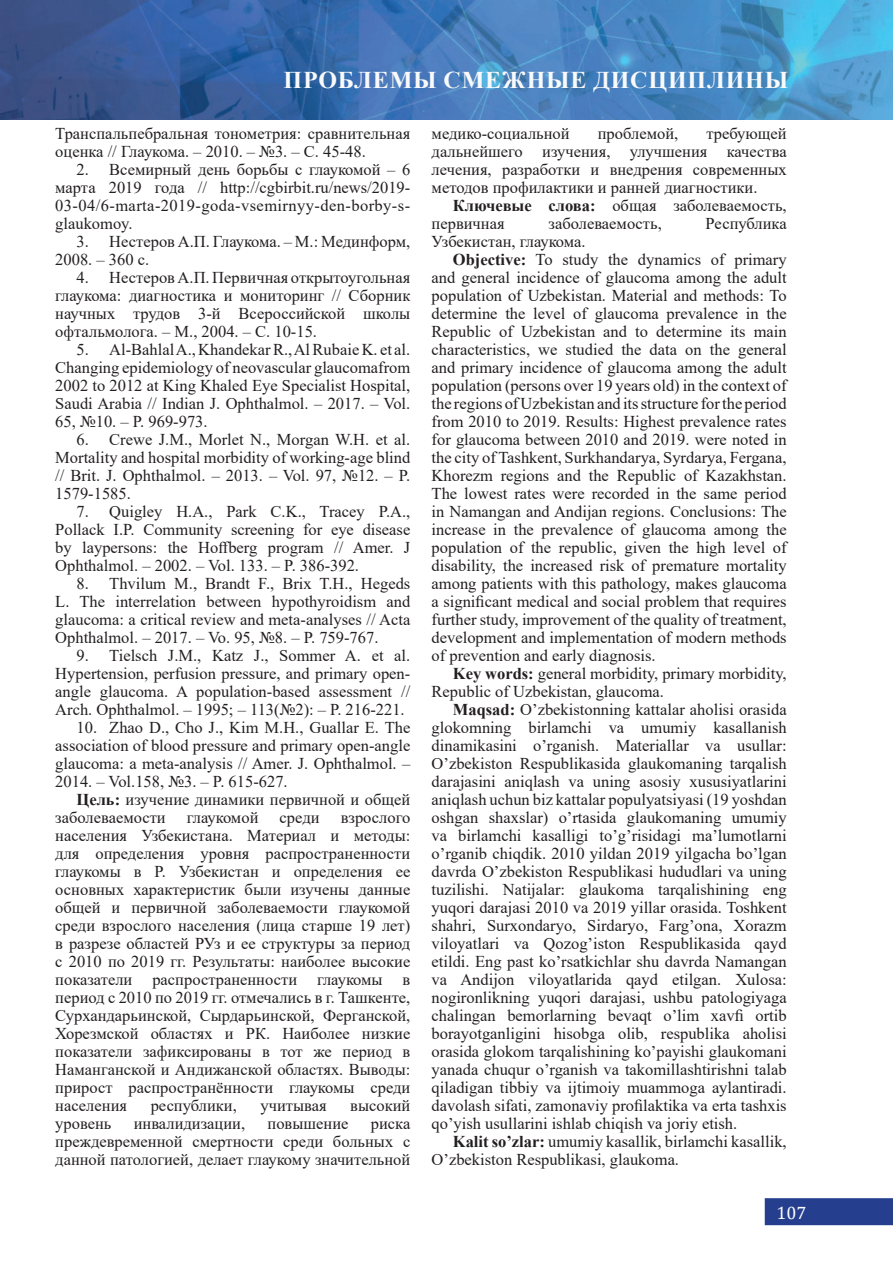
<style>
.page{position:relative;width:893px;height:1263px;background:#fff}
.page>*{position:absolute;margin:0;border:0;box-sizing:border-box;transform-origin:0 0}
.t1{font:700 24px "Times New Roman";letter-spacing:.035em;color:#f8f9fa}
.t2{font:18px "Cambria";color:#fff}
.t3{font:16.5px/18px "Times New Roman";color:#231f20;text-align:justify}
.s1{font-weight:700}
</style>
<div class="page">
<img style="left:0;top:0;width:893px;height:120px">
<div style="left:765px;top:1199px;width:127px;height:25px;background:#253f8e"></div>
<div style="left:765px;top:1198px;width:128px;height:27px;border:2px solid #253f8e"></div>
<p class="t1" style="left:284px;top:62px;width:506px">ПРОБЛЕМЫ СМЕЖНЫЕ ДИСЦИПЛИНЫ</p>
<p class="t3" style="left:55px;top:124px;width:357px">Транспальпебральная тонометрия: сравнительная оценка // Глаукома. – 2010. – №3. – С. 45-48.</p>
<p class="t3" style="left:55px;top:160px;width:357px;text-indent:21px">2. Всемирный день борьбы с глаукомой – 6 марта 2019 года // http://cgbirbit.ru/news/2019- 03-04/6-marta-2019-goda-vsemirnyy-den-borby-s&shy;glaukomoy.</p>
<p class="t3" style="left:55px;top:232px;width:357px;text-indent:21px">3. Нестеров А.П. Глаукома. – М.: Мединформ,<br>2008. – 360 с.</p>
<p class="t3" style="left:55px;top:268px;width:357px;text-indent:21px">4. Нестеров А.П. Первичная открытоугольная глаукома: диагностика и мониторинг // Сборник научных трудов 3-й Всероссийской школы офтальмолога. – М., 2004. – С. 10-15.</p>
<p class="t3" style="left:55px;top:340px;width:357px;text-indent:21px">5. Al-Bahlal A., Khandekar R., Al Rubaie K. et al.<br>Changing epidemiology of neovascular glaucomafrom 2002 to 2012 at King Khaled Eye Specialist Hospital, Saudi Arabia // Indian J. Ophthalmol. – 2017. – Vol.<br>65, №10. – P. 969-973.</p>
<p class="t3" style="left:55px;top:430px;width:357px;text-indent:21px">6. Crewe J.M., Morlet N., Morgan W.H. et al.<br>Mortality and hospital morbidity of working-age blind // Brit. J. Ophthalmol. – 2013. – Vol. 97, №12. – P.<br>1579-1585.</p>
<p class="t3" style="left:55px;top:502px;width:357px;text-indent:21px">7. Quigley H.A., Park C.K., Tracey P.A., Pollack I.P. Community screening for eye disease by laypersons: the Hoffberg program // Amer. J Ophthalmol. – 2002. – Vol. 133. – P. 386-392.</p>
<p class="t3" style="left:55px;top:574px;width:357px;text-indent:21px">8. Thvilum M., Brandt F., Brix T.H., Hegeds L. The interrelation between hypothyroidism and glaucoma: a critical review and meta-analyses // Acta Ophthalmol. – 2017. – Vo. 95, №8. – P. 759-767.</p>
<p class="t3" style="left:55px;top:646px;width:357px;text-indent:21px">9. Tielsch J.M., Katz J., Sommer A. et al.<br>Hypertension, perfusion pressure, and primary open&shy;angle glaucoma. A population-based assessment // Arch. Ophthalmol. – 1995; – 113(№2): – Р. 216-221.</p>
<p class="t3" style="left:55px;top:718px;width:357px;text-indent:21px">10. Zhao D., Cho J., Kim M.H., Guallar E. The association of blood pressure and primary open-angle glaucoma: a meta-analysis // Amer. J. Ophthalmol. – 2014. – Vol.158, №3. – P. 615-627.</p>
<p class="t3" style="left:55px;top:790px;width:357px;text-indent:21px"><span class="s1">Цель:</span> изучение динамики первичной и общей заболеваемости</p>
<p class="t3" style="left:187px;top:808px;width:73px">глаукомой</p>
<p class="t3" style="left:280px;top:808px;width:41px">среди</p>
<p class="t3" style="left:55px;top:808px;width:357px;text-indent:285px">взрослого населения Узбекистана. Материал и методы: для определения уровня распространенности глаукомы в Р. Узбекистан и определения ее основных характеристик были изучены данные общей и первичной заболеваемости глаукомой среди взрослого населения (лица старше 19 лет) в разрезе областей РУз и ее структуры за период с 2010 по 2019 гг. Результаты: наиболее высокие показатели распространенности глаукомы в период с 2010 по 2019 гг. отмечались в г. Ташкенте, Сурхандарьинской, Сырдарьинской, Ферганской, Хорезмской областях и РК. Наиболее низкие показатели зафиксированы в тот же период в Наманганской и Андижанской областях. Выводы: прирост распространённости глаукомы среди населения</p>
<p class="t3" style="left:151px;top:1096px;width:88px">республики,</p>
<p class="t3" style="left:260px;top:1096px;width:68px">учитывая</p>
<p class="t3" style="left:350px;top:1096px;width:62px">высокий</p>
<p class="t3" style="left:55px;top:1114px;width:58px">уровень</p>
<p class="t3" style="left:134px;top:1114px;width:113px">инвалидизации,</p>
<p class="t3" style="left:268px;top:1114px;width:82px">повышение</p>
<p class="t3" style="left:55px;top:1114px;width:357px;text-indent:316px">риска преждевременной смертности среди больных с данной патологией, делает глаукому значительной</p>
<p class="t3" style="left:432px;top:124px;width:357px;text-indent:275px">требующей дальнейшего изучения, улучшения качества лечения, разработки и внедрения современных методов профилактики и ранней диагностики.</p>
<p class="t3" style="left:432px;top:196px;width:357px;text-indent:21px"><span class="s1">Ключевые слова:</span> общая заболеваемость, первичная</p>
<p class="t3" style="left:432px;top:124px;width:140px">медико-социальной</p>
<p class="t3" style="left:598px;top:124px;width:82px">проблемой,</p>
<p class="t3" style="left:548px;top:214px;width:115px">заболеваемость,</p>
<p class="t3" style="left:706px;top:214px;width:83px">Республика</p>
<p class="t3" style="left:432px;top:232px;width:156px">Узбекистан, глаукома.</p>
<p class="t3" style="left:432px;top:250px;width:357px;text-indent:21px"><span class="s1">Objective:</span> To study the dynamics of primary and general incidence of glaucoma among the adult population of Uzbekistan. Material and methods: To determine the level of glaucoma prevalence in the Republic of Uzbekistan and to determine its main characteristics, we studied the data on the general and primary incidence of glaucoma among the adult population (persons over 19 years old) in the context of the regions of Uzbekistan and its structure for the period from 2010 to 2019. Results: Highest prevalence rates for glaucoma between 2010 and 2019. were noted in the city of Tashkent, Surkhandarya, Syrdarya, Fergana, Khorezm regions and the Republic of Kazakhstan.<br>The lowest rates were recorded in the same period in Namangan and Andijan regions. Conclusions: The increase in the prevalence of glaucoma among the population of the republic, given the high level of disability, the increased risk of premature mortality among patients with this pathology, makes glaucoma a significant medical and social problem that requires further study, improvement of the quality of treatment, development and implementation of modern methods of prevention and early diagnosis.</p>
<p class="t3" style="left:432px;top:664px;width:357px;text-indent:21px"><span class="s1">Key words:</span> general morbidity, primary morbidity,<br>Republic of Uzbekistan, glaucoma.</p>
<p class="t3" style="left:432px;top:700px;width:357px;text-indent:21px"><span class="s1">Maqsad:</span> O’zbekistonning kattalar aholisi orasida glokomning birlamchi va umumiy kasallanish dinamikasini o’rganish. Materiallar va usullar:<br>O’zbekiston Respublikasida glaukomaning tarqalish darajasini aniqlash va uning asosiy xususiyatlarini aniqlash uchun biz kattalar populyatsiyasi (19 yoshdan oshgan shaxslar) o’rtasida glaukomaning umumiy va birlamchi kasalligi to’g’risidagi ma’lumotlarni o’rganib chiqdik. 2010 yildan 2019 yilgacha bo’lgan davrda O’zbekiston Respublikasi hududlari va uning tuzilishi. Natijalar: glaukoma tarqalishining eng yuqori darajasi 2010 va 2019 yillar orasida. Toshkent shahri, Surxondaryo, Sirdaryo, Farg’ona, Xorazm viloyatlari va Qozog’iston Respublikasida qayd etildi. Eng past ko’rsatkichlar shu davrda Namangan va Andijon viloyatlarida qayd etilgan. Xulosa: nogironlikning yuqori darajasi, ushbu patologiyaga chalingan bemorlarning bevaqt o’lim xavfi ortib borayotganligini hisobga olib, respublika aholisi orasida glokom tarqalishining ko’payishi glaukomani yanada chuqur o’rganish va takomillashtirishni talab qiladigan tibbiy va ijtimoiy muammoga aylantiradi. davolash sifati, zamonaviy profilaktika va erta tashxis qo’yish usullarini ishlab chiqish va joriy etish.</p>
<p class="t3" style="left:432px;top:1132px;width:357px;text-indent:21px"><span class="s1">Kalit so’zlar:</span> umumiy kasallik, birlamchi kasallik,<br>O’zbekiston Respublikasi, glaukoma.</p>
<p class="t2" style="left:777px;top:1202px;width:31px">107</p>
</div>
